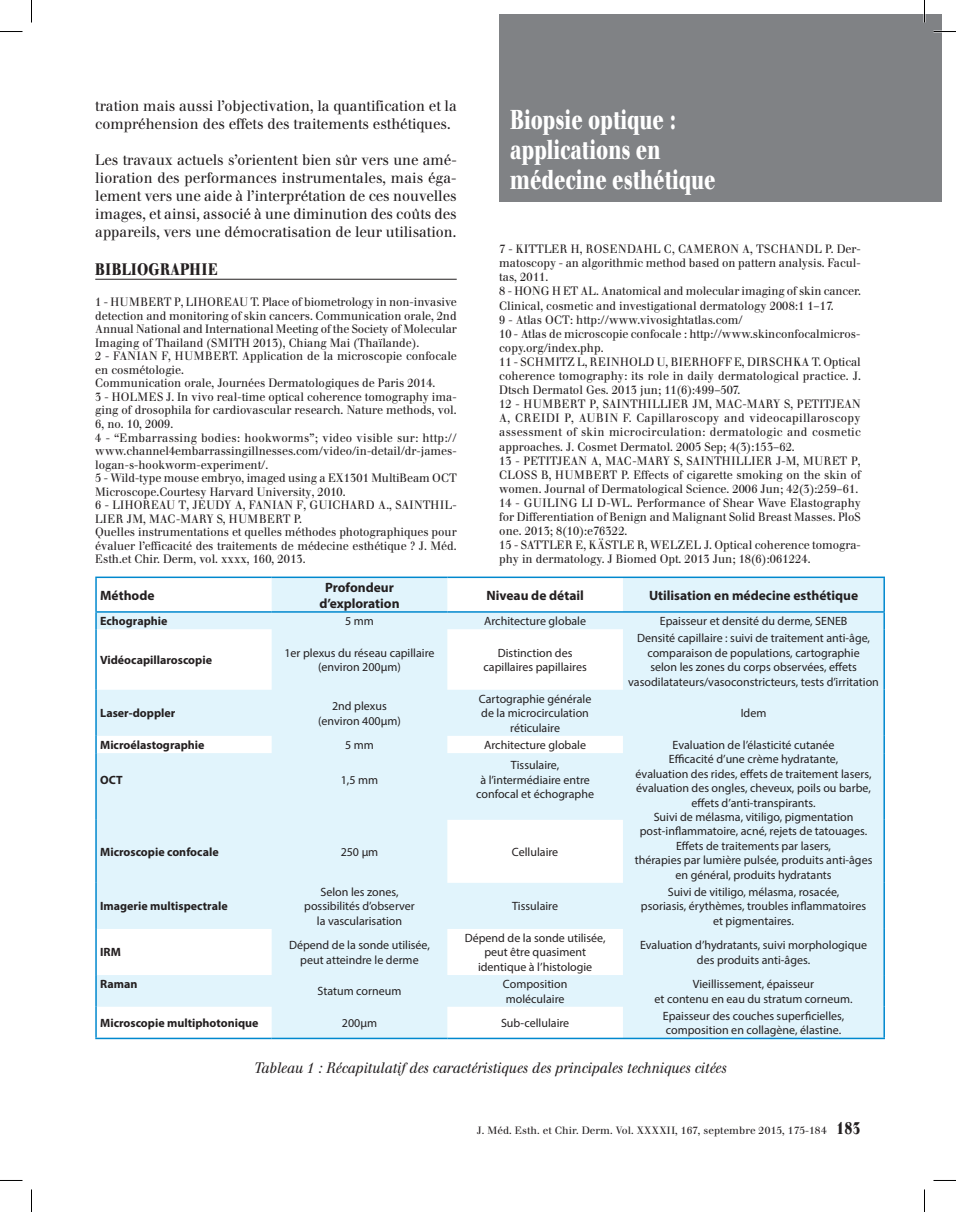
<style>
.page{position:relative;width:956px;height:1212px;background:#fff}
.page>*{position:absolute;margin:0;border:0;box-sizing:border-box;transform-origin:0 0}
.t1{font:700 27px/30px "Walbaum";color:#fff;scale:.7 1}
.t2{font:700 16.5px "Walbaum";letter-spacing:.04em;color:#231f20;scale:.8 1}
.t3{font:15px/18px "Walbaum";color:#231f20;scale:.95 1}
.t4{font:italic 15px "Walbaum";color:#231f20;scale:.9 1}
.t5{font:700 13.5px/16.2px "Myriad Pro";color:#231f20;text-align:center}
.t6{font:12px/14.1px "Walbaum";color:#231f20;scale:.95 1}
.t7{font:12px/14.4px "Myriad Pro";color:#231f20;text-align:center}
.t8{font:700 12px "Myriad Pro";color:#231f20}
.t9{font:10.5px "Walbaum";letter-spacing:.01em;color:#231f20}
.s1{font-weight:700;font-size:17.25px}
</style>
<div class="page">
<div style="left:499px;top:14px;width:442px;height:188px;background:#808285"></div>
<hr style="left:95px;top:279px;width:362px;height:1px;background:#231f20">
<svg style="left:97px;top:578px;width:786px;height:459px;fill:#e1f4fc"></svg>
<svg style="left:95px;top:612px;width:2px;height:17px"></svg>
<hr style="left:95px;top:629px;width:2px;height:60px;background:#0088ce">
<hr style="left:95px;top:689px;width:2px;height:46px;background:#0088ce">
<svg style="left:95px;top:735px;width:2px;height:18px"></svg>
<hr style="left:95px;top:753px;width:2px;height:66px;background:#0088ce">
<hr style="left:95px;top:819px;width:2px;height:63px;background:#0088ce">
<hr style="left:95px;top:882px;width:2px;height:46px;background:#0088ce">
<hr style="left:95px;top:928px;width:2px;height:46px;background:#0088ce">
<hr style="left:95px;top:974px;width:2px;height:32px;background:#0088ce">
<hr style="left:95px;top:1006px;width:2px;height:31px;background:#0088ce">
<hr style="left:95px;top:1037px;width:177px;height:1px;background:#0088ce">
<hr style="left:272px;top:1037px;width:175px;height:1px;background:#0088ce">
<hr style="left:447px;top:1037px;width:176px;height:1px;background:#0088ce">
<svg style="left:883px;top:612px;width:2px;height:17px"></svg>
<hr style="left:883px;top:629px;width:2px;height:60px;background:#0088ce">
<hr style="left:883px;top:689px;width:2px;height:46px;background:#0088ce">
<svg style="left:883px;top:735px;width:2px;height:18px"></svg>
<hr style="left:883px;top:753px;width:2px;height:66px;background:#0088ce">
<hr style="left:883px;top:819px;width:2px;height:63px;background:#0088ce">
<hr style="left:883px;top:882px;width:2px;height:46px;background:#0088ce">
<hr style="left:883px;top:928px;width:2px;height:46px;background:#0088ce">
<hr style="left:883px;top:974px;width:2px;height:32px;background:#0088ce">
<hr style="left:883px;top:1006px;width:2px;height:31px;background:#0088ce">
<hr style="left:623px;top:1037px;width:262px;height:1px;background:#0088ce">
<hr style="left:95px;top:576px;width:177px;height:2px;background:#0088ce">
<hr style="left:95px;top:578px;width:2px;height:33px;background:#0088ce">
<hr style="left:272px;top:576px;width:175px;height:2px;background:#0088ce">
<hr style="left:447px;top:576px;width:176px;height:2px;background:#0088ce">
<hr style="left:623px;top:576px;width:262px;height:2px;background:#0088ce">
<hr style="left:883px;top:578px;width:2px;height:33px;background:#0088ce">
<hr style="left:95px;top:611px;width:177px;height:1px;background:#0088ce">
<hr style="left:272px;top:611px;width:175px;height:1px;background:#0088ce">
<hr style="left:447px;top:611px;width:176px;height:1px;background:#0088ce">
<hr style="left:623px;top:611px;width:262px;height:1px;background:#0088ce">
<hr style="left:923px;top:0;width:2px;height:22px;background:#fff">
<svg style="left:0;top:31px;width:22px;height:1px"></svg>
<svg style="left:933px;top:31px;width:23px;height:1px"></svg>
<svg style="left:31px;top:0;width:1px;height:22px"></svg>
<svg style="left:31px;top:1189px;width:1px;height:22px"></svg>
<svg style="left:924px;top:0;width:1px;height:22px"></svg>
<svg style="left:924px;top:1189px;width:1px;height:22px"></svg>
<p class="t3" style="left:95px;top:97px;width:382px">tration mais aussi l’objectivation, la quantification et la compréhension des effets des traitements esthétiques.</p>
<p class="t3" style="left:95px;top:151px;width:382px;text-align:justify">Les travaux actuels s’orientent bien sûr vers une amé&shy;lioration des performances instrumentales, mais éga&shy;lement vers une aide à l’interprétation de ces nouvelles images, et ainsi, associé à une diminution des coûts des appareils, vers une démocratisation de leur utilisation.</p>
<h2 class="t2" style="left:95px;top:259px;width:154px">BIBLIOGRAPHIE</h2>
<p class="t6" style="left:95px;top:295px;width:382px;line-height:13.5px">1 - HUMBERT P, LIHOREAU T. Place of biometrology in non-invasive detection and monitoring of skin cancers. Communication orale, 2nd Annual National and International Meeting of the Society of Molecular Imaging of Thailand (SMITH 2013), Chiang Mai (Thaïlande).<br>2 - FANIAN F, HUMBERT. Application de la microscopie confocale en cosmétologie.<br>Communication orale, Journées Dermatologiques de Paris 2014.<br>3 - HOLMES J. In vivo real-time optical coherence tomography ima&shy;ging of drosophila for cardiovascular research. Nature methods, vol.<br>6, no. 10, 2009.<br>4 - “Embarrassing bodies: hookworms”; video visible sur: http:// www.channel4embarrassingillnesses.com/video/in-detail/dr-james&shy;logan-s-hookworm-experiment/.<br>5 - Wild-type mouse embryo, imaged using a EX1301 MultiBeam OCT Microscope.Courtesy Harvard University, 2010.<br>6 - LIHOREAU T, JEUDY A, FANIAN F, GUICHARD A., SAINTHIL-LIER JM, MAC-MARY S, HUMBERT P.<br>Quelles instrumentations et quelles méthodes photographiques pour évaluer l’efficacité des traitements de médecine esthétique ? J. Méd.<br>Esth.et Chir. Derm, vol. xxxx, 160, 2013.</p>
<p class="t5" style="left:100px;top:586px;width:56px">Méthode</p>
<p class="t5" style="left:319px;top:578px;width:82px">Profondeur d’exploration</p>
<p class="t5" style="left:486px;top:586px;width:99px">Niveau de détail</p>
<p class="t5" style="left:649px;top:586px;width:211px">Utilisation en médecine esthétique</p>
<p class="t8" style="left:100px;top:613px;width:69px">Echographie</p>
<p class="t7" style="left:345px;top:613px;width:30px">5 mm</p>
<p class="t7" style="left:484px;top:613px;width:103px">Architecture globale</p>
<p class="t7" style="left:660px;top:613px;width:189px">Epaisseur et densité du derme, SENEB</p>
<p class="t8" style="left:100px;top:652px;width:113px">Vidéocapillaroscopie</p>
<p class="t7" style="left:284px;top:645px;width:152px">1er plexus du réseau capillaire (environ 200µm)</p>
<p class="t7" style="left:483px;top:645px;width:105px">Distinction des capillaires papillaires</p>
<h1 class="t1" style="left:510px;top:105px;width:295px">Biopsie optique : applications en médecine esthétique</h1>
<p class="t6" style="left:499px;top:242px;width:382px">7 - KITTLER H, ROSENDAHL C, CAMERON A, TSCHANDL P. Der&shy;matoscopy - an algorithmic method based on pattern analysis. Facul&shy;tas, 2011.<br>8 - HONG H ET AL. Anatomical and molecular imaging of skin cancer.<br>Clinical, cosmetic and investigational dermatology 2008:1 1–17.<br>9 - Atlas OCT: http://www.vivosightatlas.com/<br>10 - Atlas de microscopie confocale : http://www.skinconfocalmicros&shy;copy.org/index.php.<br>11 - SCHMITZ L, REINHOLD U, BIERHOFF E, DIRSCHKA T. Optical coherence tomography: its role in daily dermatological practice. J.<br>Dtsch Dermatol Ges. 2013 jun; 11(6):499–507.<br>12 - HUMBERT P, SAINTHILLIER JM, MAC-MARY S, PETITJEAN A, CREIDI P, AUBIN F. Capillaroscopy and videocapillaroscopy assessment of skin microcirculation: dermatologic and cosmetic approaches. J. Cosmet Dermatol. 2005 Sep; 4(3):153–62.<br>13 - PETITJEAN A, MAC-MARY S, SAINTHILLIER J-M, MURET P, CLOSS B, HUMBERT P. Effects of cigarette smoking on the skin of women. Journal of Dermatological Science. 2006 Jun; 42(3):259–61.<br>14 - GUILING LI D-WL. Performance of Shear Wave Elastography for Differentiation of Benign and Malignant Solid Breast Masses. PloS one. 2013; 8(10):e76322.<br>15 - SATTLER E, KÄSTLE R, WELZEL J. Optical coherence tomogra&shy;phy in dermatology. J Biomed Opt. 2013 Jun; 18(6):061224.</p>
<p class="t7" style="left:628px;top:630px;width:252px">Densité capillaire : suivi de traitement anti-âge, comparaison de populations, cartographie<br>selon les zones du corps observées, effets vasodilatateurs/vasoconstricteurs, tests d’irritation</p>
<p class="t8" style="left:100px;top:705px;width:77px">Laser-doppler</p>
<p class="t7" style="left:318px;top:698px;width:84px">2nd plexus (environ 400µm)</p>
<p class="t7" style="left:479px;top:691px;width:114px">Cartographie générale de la microcirculation réticulaire</p>
<p class="t7" style="left:741px;top:705px;width:27px">Idem</p>
<p class="t8" style="left:100px;top:737px;width:106px">Microélastographie</p>
<p class="t7" style="left:345px;top:737px;width:30px">5 mm</p>
<p class="t7" style="left:484px;top:737px;width:103px">Architecture globale</p>
<p class="t7" style="left:635px;top:737px;width:239px">Evaluation de l’élasticité cutanée<br>Efficacité d’une crème hydratante,<br>évaluation des rides, effets de traitement lasers, évaluation des ongles, cheveux, poils ou barbe, effets d’anti-transpirants.<br>Suivi de mélasma, vitiligo, pigmentation post-inflammatoire, acné, rejets de tatouages.<br>Effets de traitements par lasers,<br>thérapies par lumière pulsée, produits anti-âges en général, produits hydratants</p>
<p class="t7" style="left:476px;top:757px;width:119px">Tissulaire,<br>à l’intermédiaire entre confocal et échographe</p>
<p class="t8" style="left:100px;top:771px;width:24px">OCT</p>
<p class="t7" style="left:341px;top:772px;width:39px">1,5 mm</p>
<p class="t8" style="left:100px;top:843px;width:120px">Microscopie confocale</p>
<p class="t7" style="left:341px;top:844px;width:39px">250 µm</p>
<p class="t7" style="left:512px;top:844px;width:48px">Cellulaire</p>
<p class="t8" style="left:100px;top:898px;width:129px">Imagerie multispectrale</p>
<p class="t7" style="left:304px;top:884px;width:112px">Selon les zones, possibilités d’observer la vascularisation</p>
<p class="t7" style="left:512px;top:898px;width:47px">Tissulaire</p>
<p class="t7" style="left:641px;top:884px;width:227px">Suivi de vitiligo, mélasma, rosacée,<br>psoriasis, érythèmes, troubles inflammatoires et pigmentaires.</p>
<p class="t8" style="left:100px;top:944px;width:22px">IRM</p>
<p class="t7" style="left:289px;top:937px;width:142px">Dépend de la sonde utilisée, peut atteindre le derme</p>
<p class="t7" style="left:465px;top:930px;width:142px">Dépend de la sonde utilisée, peut être quasiment identique à l’histologie</p>
<p class="t7" style="left:640px;top:937px;width:228px">Evaluation d’hydratants, suivi morphologique des produits anti-âges.</p>
<p class="t8" style="left:100px;top:976px;width:39px">Raman</p>
<p class="t7" style="left:318px;top:983px;width:85px">Statum corneum</p>
<p class="t7" style="left:503px;top:976px;width:66px;text-align:left">Composition moléculaire</p>
<p class="t7" style="left:655px;top:976px;width:199px">Vieillissement, épaisseur<br>et contenu en eau du stratum corneum.</p>
<p class="t8" style="left:100px;top:1014px;width:160px">Microscopie multiphotonique</p>
<p class="t7" style="left:342px;top:1015px;width:37px">200µm</p>
<p class="t7" style="left:501px;top:1015px;width:70px">Sub-cellulaire</p>
<p class="t7" style="left:663px;top:1008px;width:183px;text-align:left">Epaisseur des couches superficielles, composition en collagène, élastine.</p>
<p class="t4" style="left:254px;top:1058px;width:526px">Tableau 1 : Récapitulatif des caractéristiques des principales techniques citées</p>
<p class="t9" style="left:477px;top:1123px;width:385px">J. Méd. Esth. et Chir. Derm. Vol. XXXXII, 167, septembre 2015, 175-184 <span class="s1">183</span></p>
</div>
